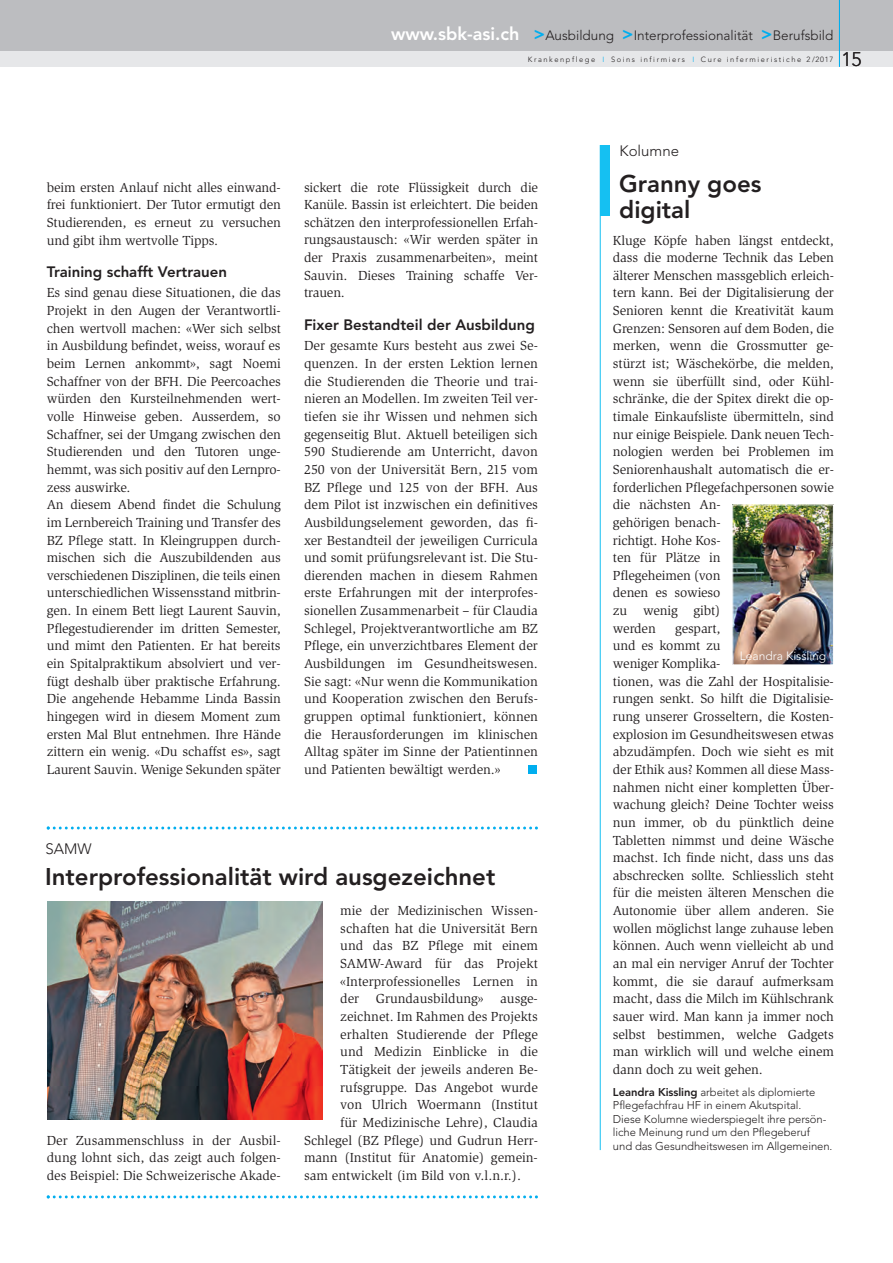
<style>
.page{position:relative;width:893px;height:1263px;background:#fff}
.page>*{position:absolute;margin:0;border:0;box-sizing:border-box;transform-origin:0 0}
.t1{font:800 24px/25.5px "Avenir";color:#231f20}
.t2{font:300 19.5px "Avenir";color:#231f20}
.t3{font:800 15px "Avenir";color:#231f20}
.t4{font:300 15px "Avenir";color:#231f20}
.t5{font:13.5px/17.7px "Slimbach";letter-spacing:-.01em;color:#231f20;text-align:justify}
.t6{font:300 13.5px "Avenir";color:#231f20}
.t7{font:300 12px "Avenir";color:#fff}
.t8{font:300 11.25px/13.5px "Avenir";letter-spacing:-.005em;color:#231f20}
.t9{font:300 7.5px "Avenir";letter-spacing:.21em;color:#231f20}
.s1{font-weight:800;font-size:18px;color:#fff}
.s2{font-weight:800;font-size:18px;color:#00aeef}
.s3{color:#00aeef}
.s4{font-weight:800}
</style>
<div class="page">
<div style="left:0;top:51px;width:893px;height:16px;background:#e6e7e9"></div>
<div style="left:0;top:0;width:893px;height:51px;background:#bcbdc0"></div>
<hr style="left:839px;top:0;width:1px;height:67px;background:#00aeef">
<hr style="left:600px;top:145px;width:1px;height:1005px;background:#15c0f2">
<svg style="left:47px;top:826px;width:491px;height:3px"></svg>
<svg style="left:47px;top:1195px;width:491px;height:3px"></svg>
<img style="left:734px;top:507px;width:98px;height:156px">
<div style="left:732px;top:505px;width:102px;height:160px;border:1px solid #fff"></div>
<div style="left:600px;top:145px;width:10px;height:71px;background:#15c0f2"></div>
<div style="left:528px;top:765px;width:8px;height:9px;background:#00aeef"></div>
<img style="left:47px;top:902px;width:275px;height:217px">
<p class="t6" style="left:391px;top:30px;width:444px"><span class="s1">www.sbk-asi.ch</span> <span class="s2">&gt;</span>Ausbildung <span class="s2">&gt;</span>Interprofessionalität <span class="s2">&gt;</span>Berufsbild</p>
<p class="t9" style="left:528px;top:56px;width:307px">Krankenpflege <span class="s3">I</span> Soins infirmiers <span class="s3">I</span> Cure infermieristiche 2/2017</p>
<h2 class="t2" style="left:841px;top:51px;width:22px">15</h2>
<p class="t5" style="left:47px;top:179px;width:236px">beim ersten Anlauf nicht alles einwand&shy;frei funktioniert. Der Tutor ermutigt den Studierenden, es erneut zu versuchen und gibt ihm wertvolle Tipps.</p>
<p class="t3" style="left:47px;top:266px;width:182px">Training schafft Vertrauen</p>
<p class="t5" style="left:47px;top:285px;width:236px;text-align:left">Es sind genau diese Situationen, die das Projekt in den Augen der Verantwortli&shy;chen wertvoll machen: «Wer sich selbst in Ausbildung befindet, weiss, worauf es beim Lernen ankommt», sagt Noemi Schaffner von der BFH. Die Peercoaches würden den Kursteilnehmenden wert&shy;volle Hinweise geben. Ausserdem, so Schaffner, sei der Umgang zwischen den Studierenden und den Tutoren unge&shy;hemmt, was sich positiv auf den Lernpro&shy;zess auswirke.<br>An diesem Abend findet die Schulung im Lernbereich Training und Transfer des BZ Pflege statt. In Kleingruppen durch&shy;mischen sich die Auszubildenden aus verschiedenen Disziplinen, die teils einen unterschiedlichen Wissensstand mitbrin&shy;gen. In einem Bett liegt Laurent Sauvin, Pflegestudierender im dritten Semester, und mimt den Patienten. Er hat bereits ein Spitalpraktikum absolviert und ver&shy;fügt deshalb über praktische Erfahrung.<br>Die angehende Hebamme Linda Bassin hingegen wird in diesem Moment zum ersten Mal Blut entnehmen. Ihre Hände zittern ein wenig. «Du schaffst es», sagt Laurent Sauvin. Wenige Sekunden später</p>
<p class="t5" style="left:304px;top:179px;width:236px">sickert die rote Flüssigkeit durch die Kanüle. Bassin ist erleichtert. Die beiden schätzen den interprofessionellen Erfah&shy;rungsaustausch: «Wir werden später in der Praxis zusammenarbeiten», meint Sauvin. Dieses Training schaffe Ver&shy;trauen.</p>
<p class="t3" style="left:304px;top:319px;width:232px">Fixer Bestandteil der Ausbildung</p>
<p class="t5" style="left:304px;top:338px;width:235px">Der gesamte Kurs besteht aus zwei Se&shy;quenzen. In der ersten Lektion lernen die Studierenden die Theorie und trai&shy;nieren an Modellen. Im zweiten Teil ver&shy;tiefen sie ihr Wissen und nehmen sich gegenseitig Blut. Aktuell beteiligen sich 590 Studierende am Unterricht, davon 250 von der Universität Bern, 215 vom BZ Pflege und 125 von der BFH. Aus dem Pilot ist inzwischen ein definitives Ausbildungselement geworden, das fi&shy;xer Bestandteil der jeweiligen Curricula und somit prüfungsrelevant ist. Die Stu&shy;dierenden machen in diesem Rahmen erste Erfahrungen mit der interprofes&shy;sionellen Zusammenarbeit – für Claudia Schlegel, Projektverantwortliche am BZ Pflege, ein unverzichtbares Element der Ausbildungen im Gesundheitswesen.<br>Sie sagt: «Nur wenn die Kommunikation und Kooperation zwischen den Berufs&shy;gruppen optimal funktioniert, können die Herausforderungen im klinischen Alltag später im Sinne der Patientinnen und Patienten bewältigt werden.»</p>
<p class="t4" style="left:46px;top:842px;width:48px">SAMW</p>
<h1 class="t1" style="left:45px;top:865px;width:452px">Interprofessionalität wird ausgezeichnet</h1>
<p class="t5" style="left:47px;top:1132px;width:235px">Der Zusammenschluss in der Ausbil&shy;dung lohnt sich, das zeigt auch folgen&shy;des Beispiel: Die Schweizerische Akade-</p>
<p class="t5" style="left:340px;top:903px;width:199px">mie der Medizinischen Wissen-</p>
<p class="t5" style="left:340px;top:920px;width:199px">schaften hat die Universität Bern</p>
<p class="t5" style="left:340px;top:938px;width:199px">und das BZ Pflege mit einem</p>
<p class="t5" style="left:340px;top:956px;width:199px">SAMW-Award für das Projekt</p>
<p class="t5" style="left:340px;top:973px;width:199px">«Interprofessionelles Lernen in</p>
<p class="t5" style="left:340px;top:991px;width:199px">der Grundausbildung» ausge-</p>
<p class="t5" style="left:340px;top:1009px;width:199px">zeichnet. Im Rahmen des Projekts</p>
<p class="t5" style="left:340px;top:1026px;width:199px">erhalten Studierende der Pflege</p>
<p class="t5" style="left:340px;top:1044px;width:199px">und Medizin Einblicke in die</p>
<p class="t5" style="left:340px;top:1061px;width:199px">Tätigkeit der jeweils anderen Be-</p>
<p class="t5" style="left:340px;top:1079px;width:199px">rufsgruppe. Das Angebot wurde</p>
<p class="t5" style="left:340px;top:1097px;width:199px">von Ulrich Woermann (Institut</p>
<p class="t5" style="left:340px;top:1114px;width:199px">für Medizinische Lehre), Claudia</p>
<p class="t5" style="left:304px;top:1132px;width:235px">Schlegel (BZ Pflege) und Gudrun Herr-</p>
<p class="t5" style="left:304px;top:1150px;width:235px">mann (Institut für Anatomie) gemein-</p>
<p class="t5" style="left:304px;top:1167px;width:219px">sam entwickelt (im Bild von v.l.n.r.).</p>
<p class="t4" style="left:620px;top:145px;width:61px">Kolumne</p>
<h1 class="t1" style="left:619px;top:173px;width:144px">Granny goes digital</h1>
<p class="t5" style="left:613px;top:232px;width:223px;text-align:left">Kluge Köpfe haben längst entdeckt, dass die moderne Technik das Leben älterer Menschen massgeblich erleich&shy;tern kann. Bei der Digitalisierung der<br>Senioren kennt die Kreativität kaum<br>Grenzen: Sensoren auf dem Boden, die merken, wenn die Grossmutter ge&shy;stürzt ist; Wäschekörbe, die melden, wenn sie überfüllt sind, oder Kühl&shy;schränke, die der Spitex direkt die op&shy;timale Einkaufsliste übermitteln, sind nur einige Beispiele. Dank neuen Tech&shy;nologien werden bei Problemen im<br>Seniorenhaushalt automatisch die er&shy;forderlichen Pflegefachpersonen sowie die nächsten An-<br>gehörigen benach-<br>richtigt. Hohe Kos-<br>ten für Plätze in<br>Pflegeheimen (von<br>denen es sowieso<br>zu wenig gibt)<br>werden</p>
<p class="t5" style="left:613px;top:620px;width:223px;text-align:left;text-indent:62px">gespart,<br>und es kommt zu<br>weniger Komplika-<br>tionen, was die Zahl der Hospitalisie&shy;rungen senkt. So hilft die Digitalisie&shy;rung unserer Grosseltern, die Kosten&shy;explosion im Gesundheitswesen etwas abzudämpfen. Doch wie sieht es mit der Ethik aus? Kommen all diese Mass&shy;nahmen nicht einer kompletten Über&shy;wachung gleich? Deine Tochter weiss nun immer, ob du pünktlich deine Tabletten nimmst und deine Wäsche machst. Ich finde nicht, dass uns das abschrecken sollte. Schliesslich steht für die meisten älteren Menschen die Autonomie über allem anderen. Sie wollen möglichst lange zuhause leben können. Auch wenn vielleicht ab und an mal ein nerviger Anruf der Tochter kommt, die sie darauf aufmerksam macht, dass die Milch im Kühlschrank sauer wird. Man kann ja immer noch selbst bestimmen, welche Gadgets man wirklich will und welche einem dann doch zu weit gehen.</p>
<p class="t8" style="left:613px;top:1086px;width:221px"><span class="s4">Leandra Kissling</span> arbeitet als diplomierte Pflegefachfrau HF in einem Akutspital.<br>Diese Kolumne wiederspiegelt ihre persön&shy;liche Meinung rund um den Pflegeberuf<br>und das Gesundheitswesen im Allgemeinen.</p>
<p class="t7" style="left:740px;top:651px;width:88px">Leandra Kissling</p>
</div>
